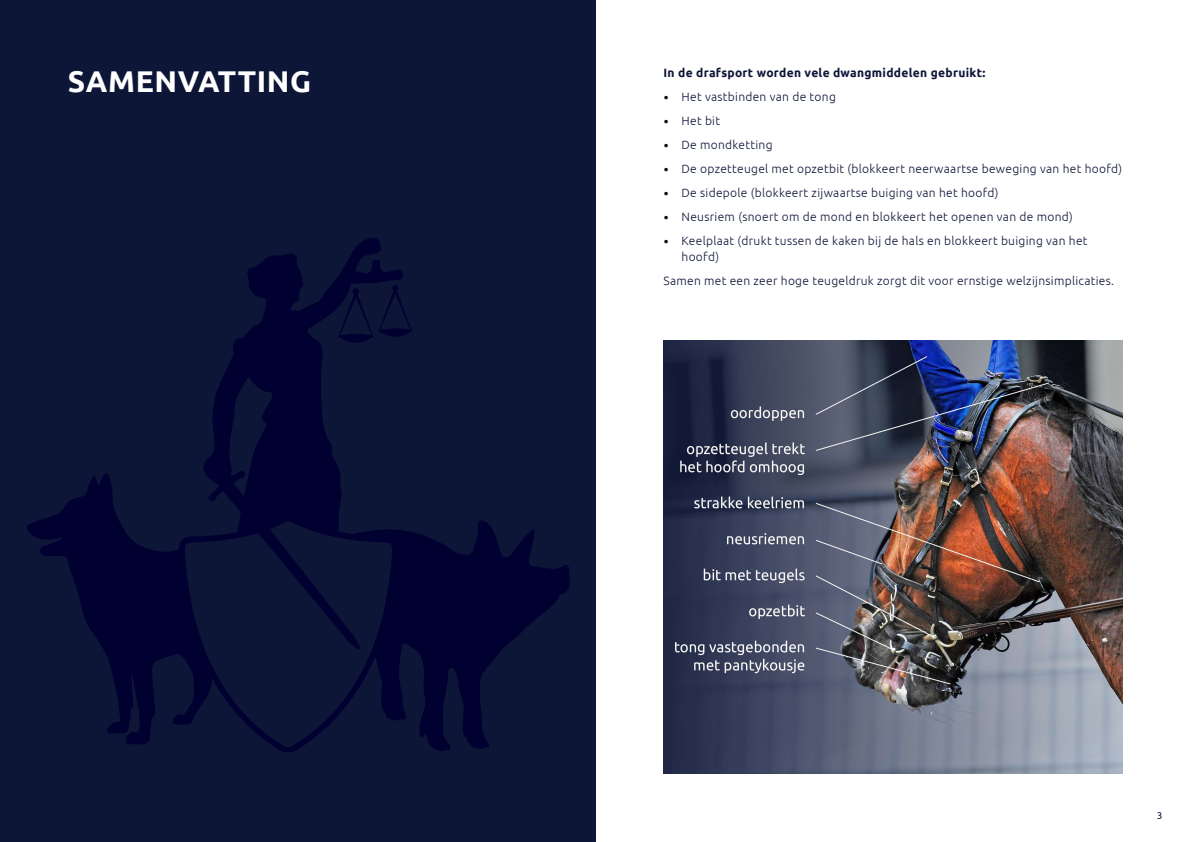
<style>
.page{position:relative;width:1191px;height:842px;background:#fff}
.page>*{position:absolute;margin:0;border:0;box-sizing:border-box;transform-origin:0 0}
.t1{font:700 30px "Ubuntu";letter-spacing:.02em;color:#fff}
.t2{font:300 12px/16px "Ubuntu";letter-spacing:.025em;color:#0e1637}
.t3{font:700 12px "Ubuntu";letter-spacing:.025em;color:#0e1637}
.t4{font:10px "Ubuntu";color:#0e1637}
.s1{font-family:"Calibri";font-weight:400;font-size:11px;color:#000}
</style>
<div class="page">
<div style="left:0;top:0;width:595px;height:842px;background:#0e1637"></div>
<svg style="left:27px;top:238px;width:542px;height:513px"></svg>
<svg style="left:337px;top:285px;width:75px;height:58px"></svg>
<img style="left:663px;top:340px;width:460px;height:434px">
<h1 class="t1" style="left:68px;top:63px;width:245px">SAMENVATTING</h1>
<p class="t3" style="left:663px;top:66px;width:323px">In de drafsport worden vele dwangmiddelen gebruikt:</p>
<p class="t2" style="left:663px;top:89px;width:174px"><span class="s1">•</span> Het vastbinden van de tong</p>
<p class="t2" style="left:663px;top:113px;width:58px"><span class="s1">•</span> Het bit</p>
<p class="t2" style="left:663px;top:137px;width:110px"><span class="s1">•</span> De mondketting</p>
<p class="t2" style="left:663px;top:161px;width:460px"><span class="s1">•</span> De opzetteugel met opzetbit (blokkeert neerwaartse beweging van het hoofd)</p>
<p class="t2" style="left:663px;top:185px;width:336px"><span class="s1">•</span> De sidepole (blokkeert zijwaartse buiging van het hoofd)</p>
<p class="t2" style="left:663px;top:209px;width:411px"><span class="s1">•</span> Neusriem (snoert om de mond en blokkeert het openen van de mond)</p>
<p class="t2" style="left:681px;top:233px;width:407px;text-indent:-18px"><span class="s1">•</span> Keelplaat (drukt tussen de kaken bij de hals en blokkeert buiging van het hoofd)</p>
<p class="t2" style="left:663px;top:273px;width:452px">Samen met een zeer hoge teugeldruk zorgt dit voor ernstige welzijnsimplicaties.</p>
<p class="t4" style="left:1157px;top:810px;width:7px">3</p>
</div>
